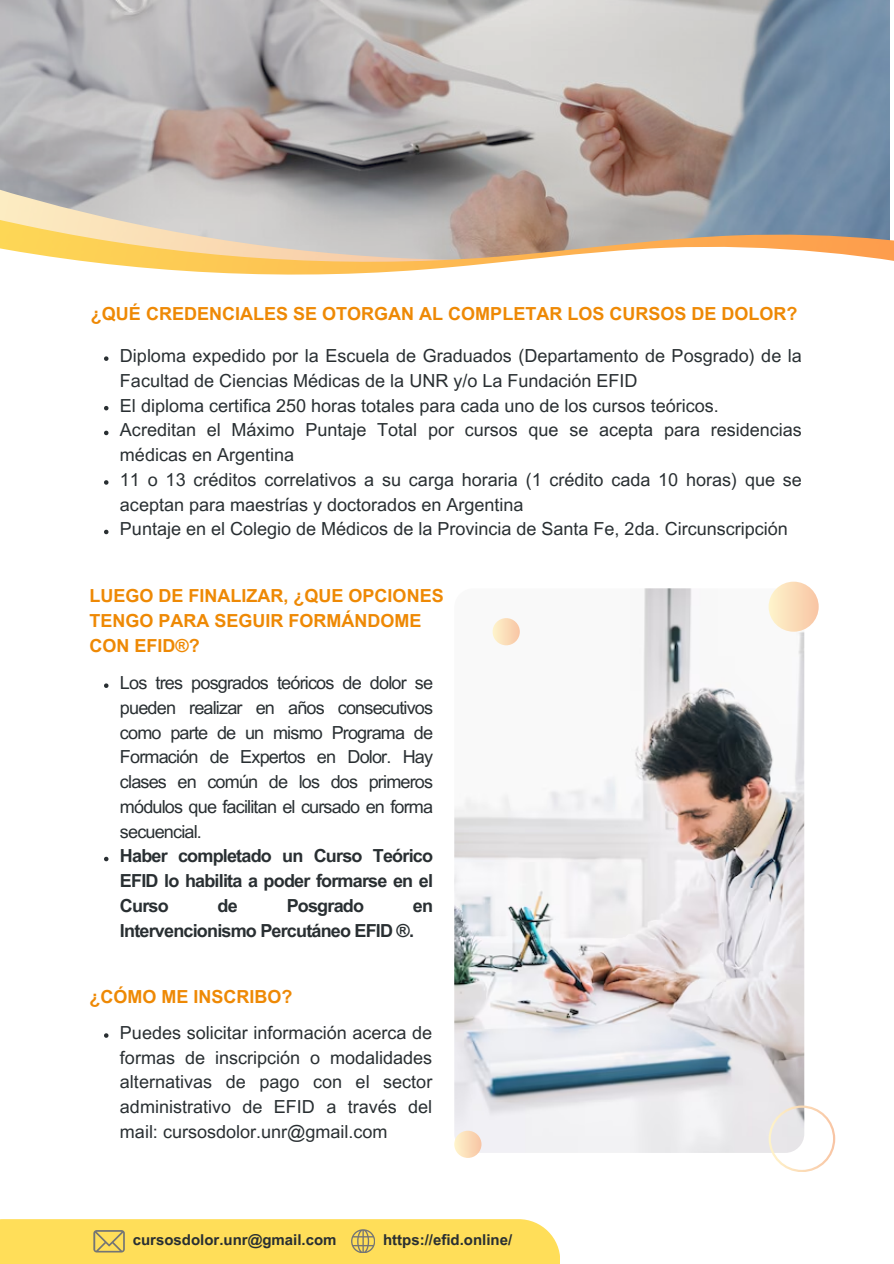
<style>
.page{position:relative;width:894px;height:1264px;background:#fff}
.page>*{position:absolute;margin:0;border:0;box-sizing:border-box;transform-origin:0 0}
.t1{font:18px/24.8px "Arial MT Pro";color:#292f32;text-align:justify}
.t2{font:700 18px/24.8px "Arial MT Pro";color:#ee8905}
.t3{font:700 18px/24.8px "Arial MT Pro";letter-spacing:-.045em;color:#292f32;text-align:justify}
.t4{font:700 15px "Arial MT Pro";color:#292f32}
</style>
<div class="page">
<img style="left:0;top:0;width:889px;height:203px">
<svg style="left:0;top:171px;width:558px;height:32px;background:#a4a09f"></svg>
<svg style="left:0;top:203px;width:890px;height:31px;background:#b6b3af"></svg>
<svg style="left:0;top:234px;width:893px;height:479px"></svg>
<img style="left:454px;top:588px;width:350px;height:564px;border-radius:19px">
<svg style="left:104px;top:1033px;width:4px;height:4px"></svg>
<svg style="left:454px;top:1130px;width:27px;height:27px"></svg>
<svg style="left:768px;top:1105px;width:66px;height:66px"></svg>
<div style="left:768px;top:581px;width:50px;height:50px;background:linear-gradient(to right,#fef5cf,#f9c6a4);border-radius:50%"></div>
<svg style="left:492px;top:618px;width:27px;height:27px"></svg>
<div style="left:0;top:1219px;width:560px;height:44px;background:#ffde59"></div>
<svg style="left:93px;top:1230px;width:32px;height:22px"></svg>
<svg style="left:351px;top:1229px;width:23px;height:23px"></svg>
<svg style="left:104px;top:356px;width:4px;height:5px"></svg>
<svg style="left:104px;top:406px;width:4px;height:4px"></svg>
<svg style="left:104px;top:430px;width:4px;height:5px"></svg>
<svg style="left:104px;top:480px;width:4px;height:4px"></svg>
<svg style="left:104px;top:529px;width:4px;height:5px"></svg>
<svg style="left:104px;top:683px;width:4px;height:5px"></svg>
<svg style="left:104px;top:856px;width:4px;height:5px"></svg>
<p class="t2" style="left:91px;top:304px;width:708px">¿QUÉ CREDENCIALES SE OTORGAN AL COMPLETAR LOS CURSOS DE DOLOR?</p>
<p class="t1" style="left:120px;top:345px;width:683px;text-align:left">Diploma expedido por la Escuela de Graduados (Departamento de Posgrado) de la Facultad de Ciencias Médicas de la UNR y/o La Fundación EFID<br>El diploma certifica 250 horas totales para cada uno de los cursos teóricos.<br>Acreditan el Máximo Puntaje Total por cursos que se acepta para residencias médicas en Argentina<br>11 o 13 créditos correlativos a su carga horaria (1 crédito cada 10 horas) que se aceptan para maestrías y doctorados en Argentina<br>Puntaje en el Colegio de Médicos de la Provincia de Santa Fe, 2da. Circunscripción</p>
<p class="t2" style="left:89px;top:586px;width:356px">LUEGO DE FINALIZAR, ¿QUE OPCIONES<br>TENGO PARA SEGUIR FORMÁNDOME<br>CON EFID®?</p>
<p class="t1" style="left:120px;top:672px;width:314px">Los tres posgrados teóricos de dolor se pueden realizar en años consecutivos como parte de un mismo Programa de Formación de Expertos en Dolor. Hay clases en común de los dos primeros módulos que facilitan el cursado en forma secuencial.</p>
<p class="t3" style="left:120px;top:846px;width:314px">Haber completado un Curso Teórico EFID lo habilita a poder formarse en el Curso</p>
<p class="t3" style="left:217px;top:895px;width:22px">de</p>
<p class="t3" style="left:286px;top:895px;width:79px">Posgrado</p>
<p class="t3" style="left:120px;top:895px;width:314px;text-indent:293px">en<br>Intervencionismo Percutáneo EFID ®.</p>
<p class="t2" style="left:89px;top:986px;width:205px">¿CÓMO ME INSCRIBO?</p>
<p class="t1" style="left:120px;top:1022px;width:314px">Puedes solicitar información acerca de formas de inscripción o modalidades alternativas de pago con el sector administrativo de EFID a través del mail: cursosdolor.unr@gmail.com</p>
<p class="t4" style="left:133px;top:1233px;width:205px">cursosdolor.unr@gmail.com</p>
<p class="t4" style="left:383px;top:1233px;width:131px">https://efid.online/</p>
</div>
